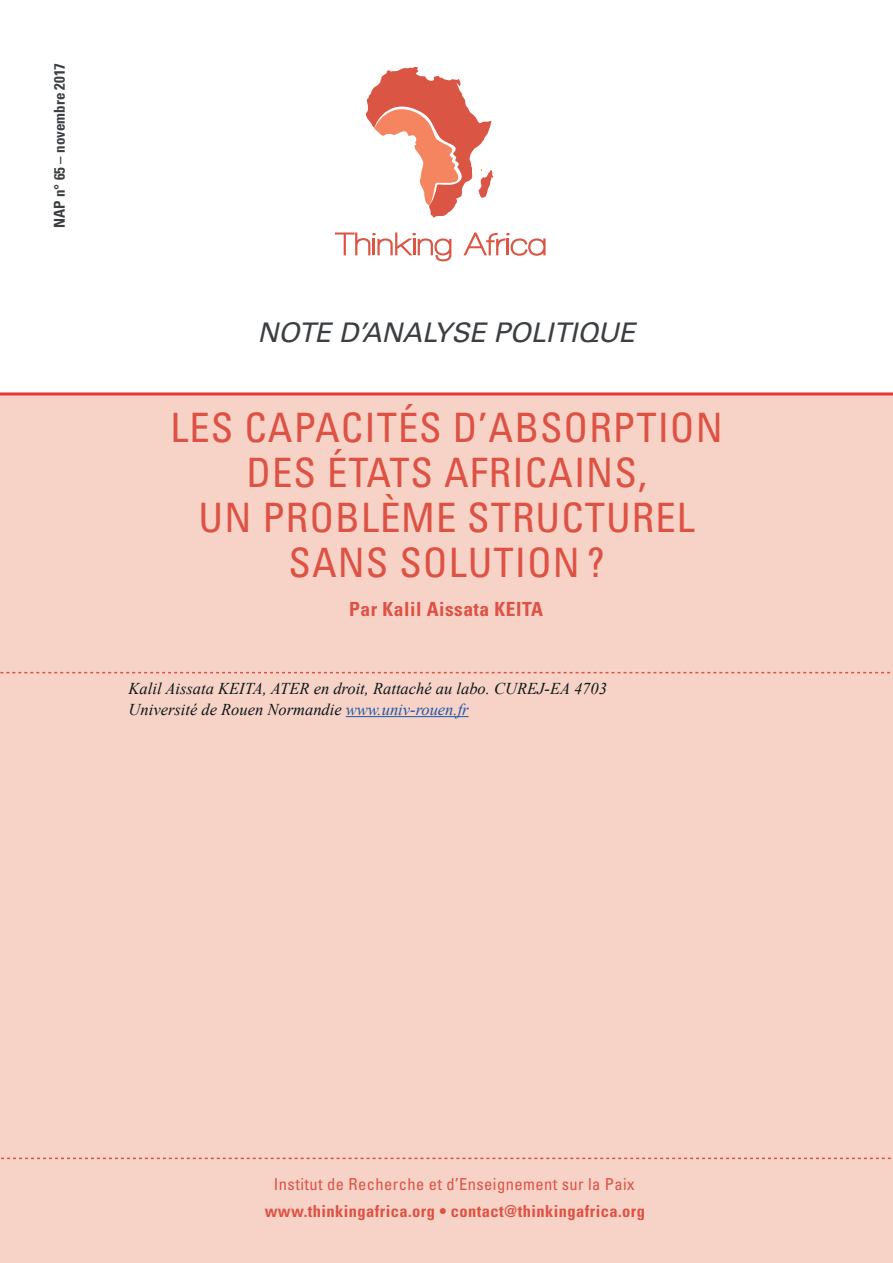
<style>
.page{position:relative;width:893px;height:1263px;background:#fff}
.page>*{position:absolute;margin:0;border:0;box-sizing:border-box;transform-origin:0 0}
.t1{font:condensed 40.5px/45px "Univers LT Std";letter-spacing:.025em;color:#dd5244;text-align:center}
.t2{font:italic 27px "Univers LT Std";color:#3b3f41}
.t3{font:700 condensed 19.5px "Univers LT Std";letter-spacing:.025em;color:#dd5244}
.t4{font:italic 16.5px/20.9px "Times New Roman";color:#0b1516}
.t5{font:700 condensed 16.5px "Univers LT Std";letter-spacing:.025em;color:#dd5244}
.t6{font:condensed 16.5px "Univers LT Std";letter-spacing:.025em;color:#dd5244}
.t7{font:700 condensed 15px "Univers LT Std";color:#3b3f41}
.s1{color:#1e56a6}
</style>
<div class="page">
<div style="left:0;top:395px;width:893px;height:868px;background:#f7d3c7"></div>
<hr style="left:0;top:392px;width:893px;height:3px;background:#ea3639">
<svg style="left:1px;top:1157px;width:890px;height:2px"></svg>
<svg style="left:0;top:672px;width:891px;height:1px"></svg>
<svg style="left:366px;top:67px;width:127px;height:151px"></svg>
<svg style="left:463px;top:232px;width:83px;height:24px"></svg>
<svg style="left:335px;top:232px;width:116px;height:29px"></svg>
<hr style="left:346px;top:716px;width:123px;height:1px;background:#1e56a6">
<p class="t7" style="left:50px;top:228px;width:167px;rotate:-90deg">NAP n° 65 – novembre 2017</p>
<h2 class="t2" style="left:258px;top:316px;width:379px">NOTE D’ANALYSE POLITIQUE</h2>
<h1 class="t1" style="left:171px;top:404px;width:554px">LES CAPACITÉS D’ABSORPTION<br>DES ÉTATS AFRICAINS,<br>UN PROBLÈME STRUCTUREL<br>SANS SOLUTION ?</h1>
<p class="t3" style="left:349px;top:597px;width:195px">Par Kalil Aissata KEITA</p>
<p class="t4" style="left:129px;top:678px;width:480px">Kalil Aissata KEITA, ATER en droit, Rattaché au labo. CUREJ-EA 4703<br>Université de Rouen Normandie <span class="s1">www.univ-rouen.fr</span></p>
<p class="t6" style="left:274px;top:1173px;width:362px">Institut de Recherche et d’Enseignement sur la Paix</p>
<p class="t5" style="left:265px;top:1201px;width:382px">www.thinkingafrica.org • contact@thinkingafrica.org</p>
</div>
